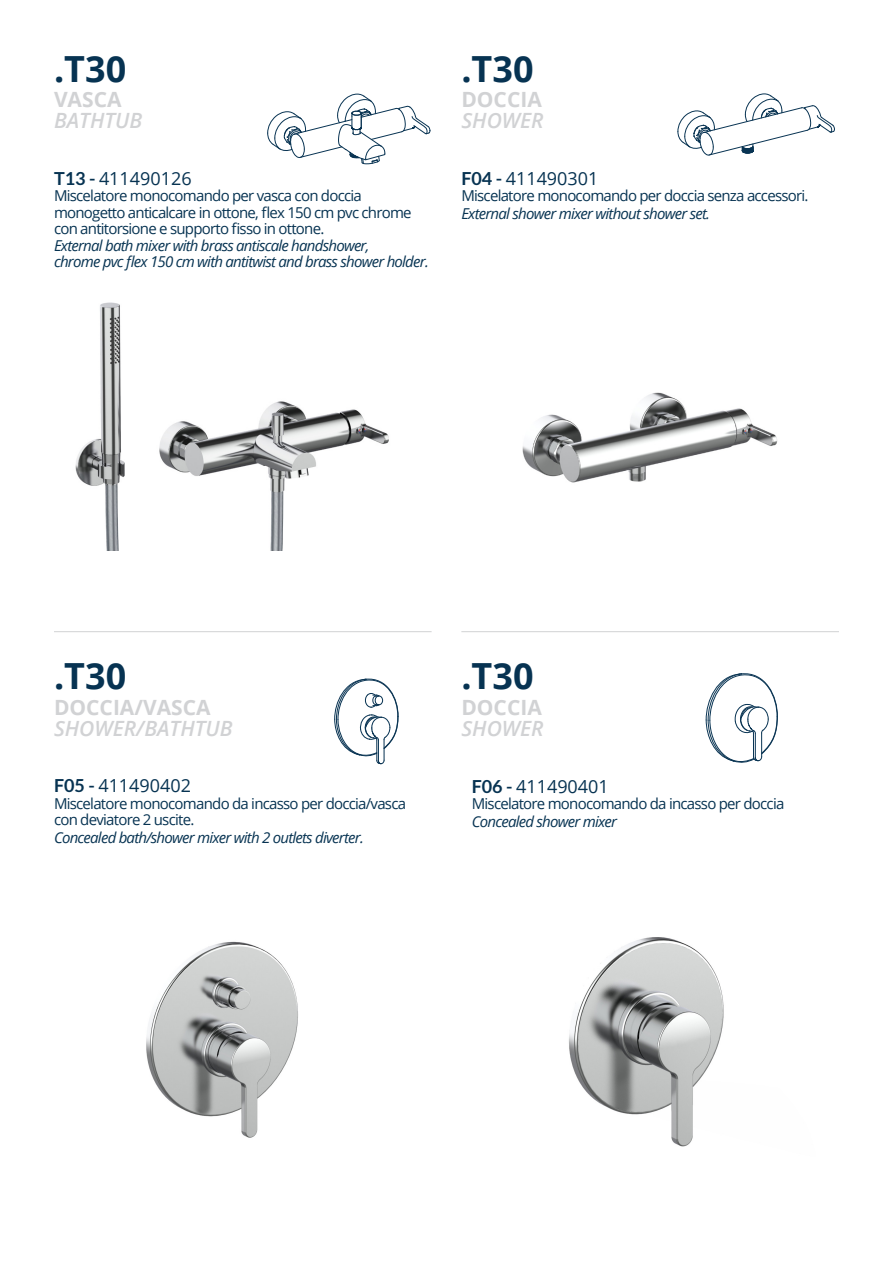
<style>
.page{position:relative;width:893px;height:1263px;background:#fff}
.page>*{position:absolute;margin:0;border:0;box-sizing:border-box;transform-origin:0 0}
.t1{font:700 36px "Open Sans";color:#073352}
.t2{font:italic 600 21px "Open Sans";color:#d1d2d4}
.t3{font:700 21px "Open Sans";color:#d1d2d4}
.t4{font:18px "Open Sans";color:#073352}
.t5{font:15px/16.5px "Open Sans";letter-spacing:-.05em;color:#073352}
.t6{font:italic 15px "Open Sans";letter-spacing:-.05em;color:#073352}
.s1{font-family:"Lato";font-weight:700}
</style>
<div class="page">
<img style="left:569px;top:937px;width:155px;height:210px">
<img style="left:146px;top:941px;width:152px;height:197px">
<svg style="left:334px;top:678px;width:65px;height:86px"></svg>
<svg style="left:705px;top:673px;width:73px;height:90px"></svg>
<svg style="left:267px;top:93px;width:164px;height:72px"></svg>
<img style="left:522px;top:392px;width:256px;height:91px">
<svg style="left:677px;top:93px;width:158px;height:63px"></svg>
<hr style="left:54px;top:631px;width:378px;height:1px;background:#d1d2d4">
<hr style="left:461px;top:631px;width:378px;height:1px;background:#d1d2d4">
<img style="left:75px;top:302px;width:314px;height:248px">
<p class="t1" style="left:54px;top:43px;width:74px">.T30</p>
<p class="t3" style="left:54px;top:84px;width:69px">VASCA</p>
<p class="t2" style="left:54px;top:106px;width:90px">BATHTUB</p>
<p class="t4" style="left:54px;top:166px;width:139px"><span class="s1">T13 -</span> 411490126</p>
<p class="t5" style="left:54px;top:187px;width:359px">Miscelatore monocomando per vasca con doccia monogetto anticalcare in ottone, flex 150 cm pvc chrome</p>
<p class="t5" style="left:54px;top:220px;width:272px">con antitorsione e supporto fisso in ottone.</p>
<p class="t6" style="left:54px;top:235px;width:317px">External bath mixer with brass antiscale handshower,</p>
<p class="t6" style="left:54px;top:251px;width:376px">chrome pvc flex 150 cm with antitwist and brass shower holder.</p>
<p class="t1" style="left:461px;top:43px;width:74px">.T30</p>
<p class="t3" style="left:461px;top:84px;width:82px">DOCCIA</p>
<p class="t2" style="left:461px;top:106px;width:84px">SHOWER</p>
<p class="t4" style="left:461px;top:166px;width:139px"><span class="s1">F04 -</span> 411490301</p>
<p class="t5" style="left:461px;top:187px;width:349px">Miscelatore monocomando per doccia senza accessori.</p>
<p class="t6" style="left:461px;top:203px;width:250px">External shower mixer without shower set.</p>
<p class="t1" style="left:54px;top:651px;width:74px">.T30</p>
<p class="t3" style="left:54px;top:692px;width:158px">DOCCIA/VASCA</p>
<p class="t2" style="left:54px;top:714px;width:180px">SHOWER/BATHTUB</p>
<p class="t4" style="left:54px;top:773px;width:139px"><span class="s1">F05 -</span> 411490402</p>
<p class="t5" style="left:54px;top:795px;width:354px">Miscelatore monocomando da incasso per doccia/vasca con deviatore 2 uscite.</p>
<p class="t6" style="left:54px;top:828px;width:311px">Concealed bath/shower mixer with 2 outlets diverter.</p>
<p class="t1" style="left:461px;top:651px;width:74px">.T30</p>
<p class="t3" style="left:461px;top:692px;width:82px">DOCCIA</p>
<p class="t2" style="left:461px;top:714px;width:84px">SHOWER</p>
<p class="t4" style="left:472px;top:774px;width:139px"><span class="s1">F06 -</span> 411490401</p>
<p class="t5" style="left:472px;top:795px;width:314px">Miscelatore monocomando da incasso per doccia</p>
<p class="t6" style="left:472px;top:812px;width:147px">Concealed shower mixer</p>
</div>
